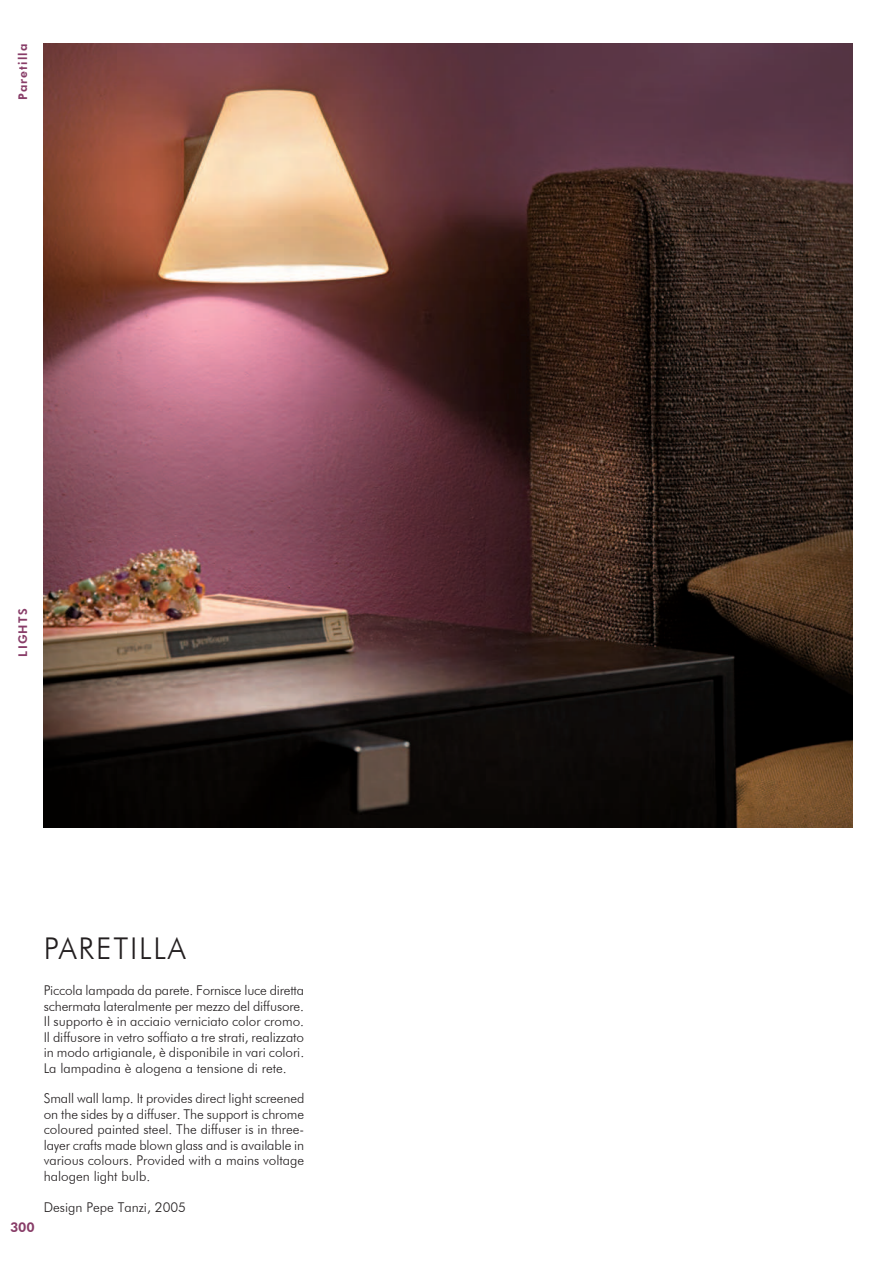
<style>
.page{position:relative;width:894px;height:1264px;background:#fff}
.page>*{position:absolute;margin:0;border:0;box-sizing:border-box;transform-origin:0 0}
.t1{font:300 30px "Futura BT";letter-spacing:.06em;color:#231f20}
.t2{font:300 13.5px/15.5px "Futura BT";color:#231f20;text-align:justify}
.t3{font:800 13.5px "Futura BT";color:#883d68}
.t4{font:800 12px "Futura BT";letter-spacing:.1em;color:#883d68}
</style>
<div class="page">
<img style="left:44px;top:44px;width:808px;height:784px">
<p class="t4" style="left:18px;top:100px;width:58px;rotate:-90deg">Paretilla</p>
<p class="t4" style="left:18px;top:657px;width:49px;rotate:-90deg">LIGHTS</p>
<p class="t3" style="left:10px;top:1222px;width:26px">300</p>
<h1 class="t1" style="left:44px;top:936px;width:143px">PARETILLA</h1>
<p class="t2" style="left:44px;top:984px;width:262px">Piccola lampada da parete. Fornisce luce diretta schermata lateralmente per mezzo del diffusore.<br>Il supporto è in acciaio verniciato color cromo.<br>Il diffusore in vetro soffiato a tre strati, realizzato in modo artigianale, è disponibile in vari colori.<br>La lampadina è alogena a tensione di rete.</p>
<p class="t2" style="left:44px;top:1092px;width:262px">Small wall lamp. It provides direct light screened on the sides by a diffuser. The support is chrome coloured painted steel. The diffuser is in three&shy;layer crafts made blown glass and is available in various colours. Provided with a mains voltage halogen light bulb.</p>
<p class="t2" style="left:44px;top:1200px;width:144px">Design Pepe Tanzi, 2005</p>
</div>
